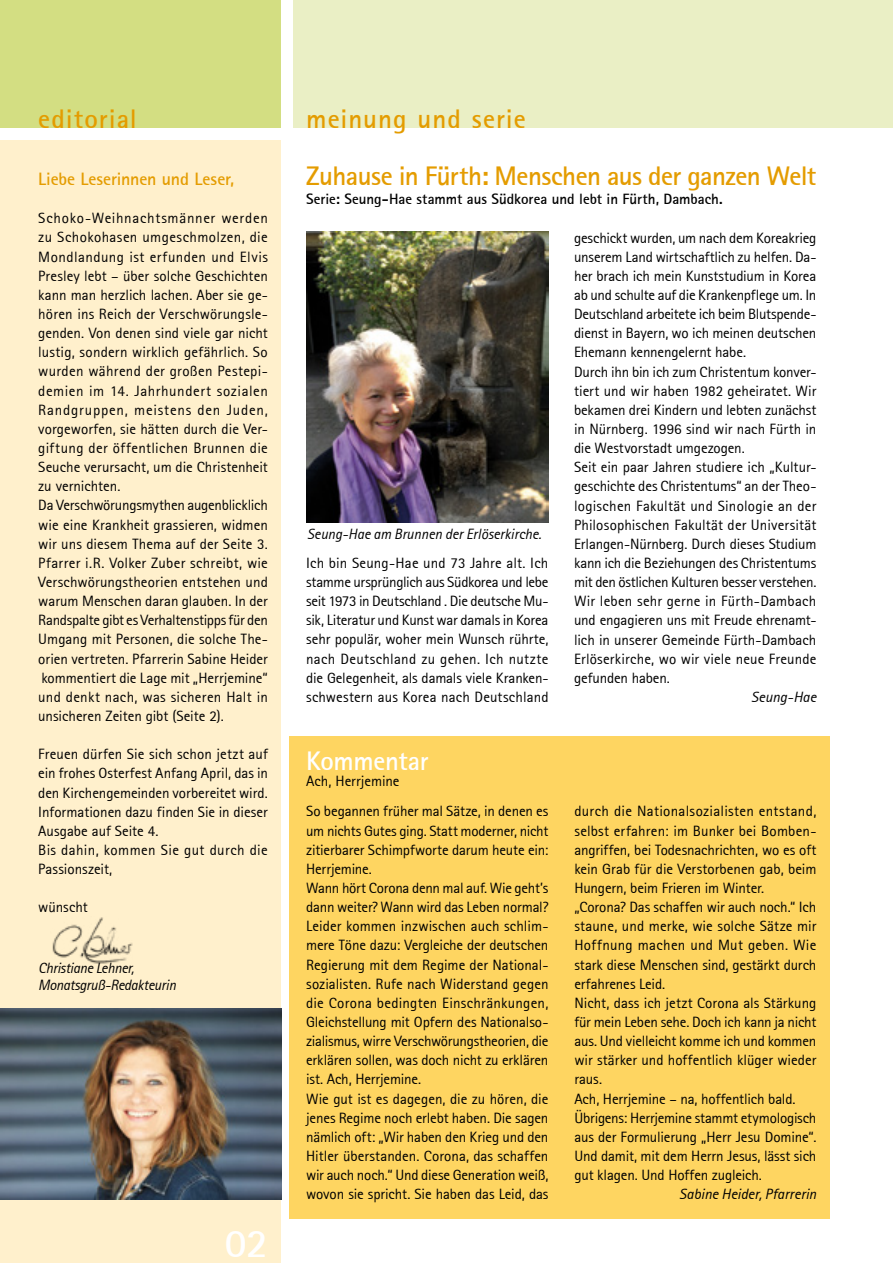
<style>
.page{position:relative;width:893px;height:1263px;background:#fff}
.page>*{position:absolute;margin:0;border:0;box-sizing:border-box;transform-origin:0 0}
.t1{font:40.5px "Rotis Sans Serif Bold 65";color:#fff}
.t2{font:27px "Rotis Sans Serif Bold 65";letter-spacing:-.015em;color:#e49c00}
.t3{font:27px "Rotis Sans Serif Bold 65";letter-spacing:.035em;color:#e49c00}
.t4{font:27px "Rotis Sans Serif Bold 65";letter-spacing:-.015em;color:#fff}
.t5{font:18px "Rotis Sans Serif Bold 65";letter-spacing:-.005em;color:#e49c00}
.t6{font:15px/19.2px "Rotis Sans Serif 55";letter-spacing:-.005em;color:#000}
.t7{font:15px/16.5px "Rotis Sans Serif Italic 56";letter-spacing:-.005em;color:#000}
.t8{font:15px "Rotis Sans Serif Bold 65";color:#000}
</style>
<div class="page">
<div style="left:293px;top:0;width:600px;height:128px;background:#eaefc5"></div>
<div style="left:0;top:0;width:281px;height:128px;background:#d3de82"></div>
<div style="left:0;top:140px;width:281px;height:1123px;background:#fff0cc"></div>
<img style="left:52px;top:917px;width:81px;height:47px">
<img style="left:0;top:1009px;width:281px;height:190px">
<img style="left:306px;top:232px;width:243px;height:291px">
<div style="left:289px;top:736px;width:540px;height:482px;background:#fed561"></div>
<h2 class="t3" style="left:38px;top:101px;width:100px">editorial</h2>
<p class="t5" style="left:38px;top:167px;width:197px">Liebe Leserinnen und Leser,</p>
<p class="t6" style="left:38px;top:208px;width:231px">Schoko-Weihnachtsmänner werden zu Schokohasen umgeschmolzen, die Mondlandung ist erfunden und Elvis Presley lebt – über solche Geschichten kann man herzlich lachen. Aber sie ge&shy;hören ins Reich der Verschwörungsle&shy;genden. Von denen sind viele gar nicht lustig, sondern wirklich gefährlich. So wurden während der großen Pestepi&shy;demien im 14. Jahrhundert sozialen Randgruppen, meistens den Juden, vorgeworfen, sie hätten durch die Ver&shy;giftung der öffentlichen Brunnen die Seuche verursacht, um die Christenheit zu vernichten.<br>Da Verschwörungsmythen augenblicklich wie eine Krankheit grassieren, widmen wir uns diesem Thema auf der Seite 3.<br>Pfarrer i.R. Volker Zuber schreibt, wie Verschwörungstheorien entstehen und warum Menschen daran glauben. In der Randspalte gibt es Verhaltenstipps für den Umgang mit Personen, die solche The&shy;orien vertreten. Pfarrerin Sabine Heider kommentiert die Lage mit „Herrjemine“ und denkt nach, was sicheren Halt in unsicheren Zeiten gibt (Seite 2).</p>
<p class="t6" style="left:38px;top:744px;width:231px">Freuen dürfen Sie sich schon jetzt auf ein frohes Osterfest Anfang April, das in den Kirchengemeinden vorbereitet wird.<br>Informationen dazu finden Sie in dieser<br>Ausgabe auf Seite 4.<br>Bis dahin, kommen Sie gut durch die<br>Passionszeit,</p>
<p class="t6" style="left:38px;top:897px;width:51px">wünscht</p>
<p class="t7" style="left:38px;top:960px;width:139px">Christiane Lehner,<br>Monatsgruß-Redakteurin</p>
<h1 class="t1" style="left:225px;top:1217px;width:44px">02</h1>
<h2 class="t3" style="left:306px;top:101px;width:221px">meinung und serie</h2>
<h2 class="t2" style="left:306px;top:159px;width:512px">Zuhause in Fürth: Menschen aus der ganzen Welt</h2>
<p class="t8" style="left:306px;top:190px;width:418px">Serie: Seung-Hae stammt aus Südkorea und lebt in Fürth, Dambach.</p>
<p class="t7" style="left:307px;top:526px;width:236px">Seung-Hae am Brunnen der Erlöserkirche.</p>
<p class="t6" style="left:306px;top:553px;width:244px;text-align:justify">Ich bin Seung-Hae und 73 Jahre alt. Ich stamme ursprünglich aus Südkorea und lebe seit 1973 in Deutschland . Die deutsche Mu&shy;sik, Literatur und Kunst war damals in Korea sehr populär, woher mein Wunsch rührte, nach Deutschland zu gehen. Ich nutzte die Gelegenheit, als damals viele Kranken&shy;schwestern aus Korea nach Deutschland</p>
<h2 class="t4" style="left:306px;top:744px;width:124px">Kommentar</h2>
<p class="t6" style="left:306px;top:771px;width:95px">Ach, Herrjemine</p>
<p class="t6" style="left:306px;top:802px;width:244px">So begannen früher mal Sätze, in denen es um nichts Gutes ging. Statt moderner, nicht zitierbarer Schimpfworte darum heute ein:<br>Herrjemine.<br>Wann hört Corona denn mal auf. Wie geht’s dann weiter? Wann wird das Leben normal?<br>Leider kommen inzwischen auch schlim&shy;mere Töne dazu: Vergleiche der deutschen Regierung mit dem Regime der National&shy;sozialisten. Rufe nach Widerstand gegen die Corona bedingten Einschränkungen, Gleichstellung mit Opfern des Nationalso&shy;zialismus, wirre Verschwörungstheorien, die erklären sollen, was doch nicht zu erklären ist. Ach, Herrjemine.<br>Wie gut ist es dagegen, die zu hören, die jenes Regime noch erlebt haben. Die sagen nämlich oft: „Wir haben den Krieg und den Hitler überstanden. Corona, das schaffen wir auch noch.“ Und diese Generation weiß, wovon sie spricht. Sie haben das Leid, das</p>
<p class="t6" style="left:574px;top:228px;width:244px">geschickt wurden, um nach dem Koreakrieg unserem Land wirtschaftlich zu helfen. Da&shy;her brach ich mein Kunststudium in Korea ab und schulte auf die Krankenpflege um. In Deutschland arbeitete ich beim Blutspende&shy;dienst in Bayern, wo ich meinen deutschen Ehemann kennengelernt habe.<br>Durch ihn bin ich zum Christentum konver&shy;tiert und wir haben 1982 geheiratet. Wir bekamen drei Kindern und lebten zunächst in Nürnberg. 1996 sind wir nach Fürth in die Westvorstadt umgezogen.<br>Seit ein paar Jahren studiere ich „Kultur&shy;geschichte des Christentums“ an der Theo&shy;logischen Fakultät und Sinologie an der Philosophischen Fakultät der Universität Erlangen-Nürnberg. Durch dieses Studium kann ich die Beziehungen des Christentums mit den östlichen Kulturen besser verstehen.<br>Wir leben sehr gerne in Fürth-Dambach und engagieren uns mit Freude ehrenamt&shy;lich in unserer Gemeinde Fürth-Dambach Erlöserkirche, wo wir viele neue Freunde gefunden haben.</p>
<p class="t7" style="left:751px;top:689px;width:67px">Seung-Hae</p>
<p class="t6" style="left:574px;top:802px;width:244px">durch die Nationalsozialisten entstand, selbst erfahren: im Bunker bei Bomben&shy;angriffen, bei Todesnachrichten, wo es oft kein Grab für die Verstorbenen gab, beim Hungern, beim Frieren im Winter. „Corona? Das schaffen wir auch noch.“ Ich staune, und merke, wie solche Sätze mir Hoffnung machen und Mut geben. Wie stark diese Menschen sind, gestärkt durch erfahrenes Leid.<br>Nicht, dass ich jetzt Corona als Stärkung für mein Leben sehe. Doch ich kann ja nicht aus. Und vielleicht komme ich und kommen wir stärker und hoffentlich klüger wieder raus.<br>Ach, Herrjemine – na, hoffentlich bald.<br>Übrigens: Herrjemine stammt etymologisch aus der Formulierung „Herr Jesu Domine“.<br>Und damit, mit dem Herrn Jesus, lässt sich gut klagen. Und Hoffen zugleich.</p>
<p class="t7" style="left:679px;top:1186px;width:139px">Sabine Heider, Pfarrerin</p>
</div>
